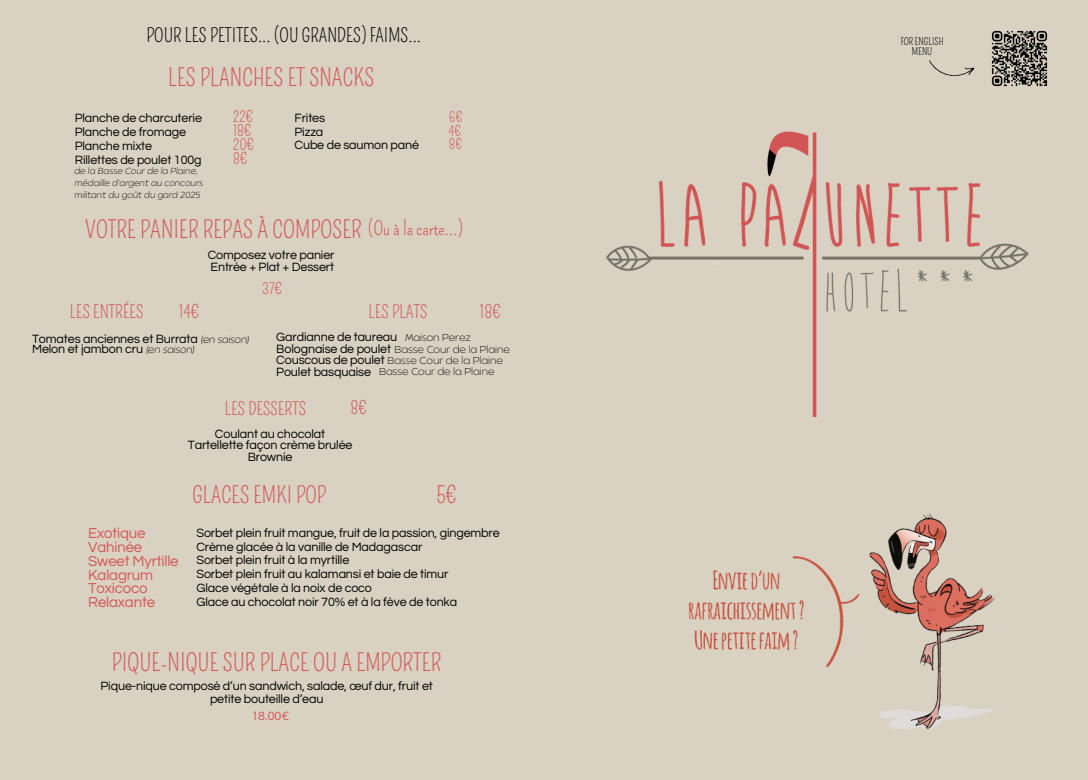
<style>
.page{position:relative;width:1088px;height:780px;background:#fff}
.page>*{position:absolute;margin:0;border:0;box-sizing:border-box;transform-origin:0 0}
.t1{font:23.75px "Pompiere";color:#d35656}
.t2{font:22.5px "Pompiere";color:#d35656}
.t3{font:18.75px "Pompiere";color:#010000}
.t4{font:18.75px "Pompiere";color:#d35656}
.t5{font:17.5px "Pompiere";color:#d35656}
.t6{font:15px "Questrial";letter-spacing:-.01em;color:#d35656}
.t7{font:15px "Pompiere";color:#d35656}
.t8{font:13.75px "Pompiere";color:#d35656}
.t9{font:12.5px/12.1px "Questrial";letter-spacing:-.01em;color:#000}
.t10{font:12.5px "Questrial";color:#d35656}
.t11{font:200 10px "Balgin";letter-spacing:-.01em;color:#000}
.t12{font:italic 200 10px "Balgin";letter-spacing:-.01em;color:#000}
.t13{font:10px "Pompiere";color:#000}
.t14{font:italic 200 8.75px/11.6px "Balgin";color:#000}
</style>
<div class="page">
<div style="left:0;top:0;width:1087px;height:779px;background:#d9d1c2"></div>
<img style="left:606px;top:105px;width:482px;height:674px">
<svg style="left:929px;top:60px;width:46px;height:16px"></svg>
<img style="left:991px;top:30px;width:57px;height:57px">
<p class="t3" style="left:146px;top:24px;width:276px">POUR LES PETITES... (OU GRANDES) FAIMS...</p>
<h3 class="t1" style="left:168px;top:64px;width:208px">LES PLANCHES ET SNACKS</h3>
<p class="t9" style="left:75px;top:112px;width:129px">Planche de charcuterie</p>
<p class="t7" style="left:233px;top:108px;width:22px">22€</p>
<p class="t9" style="left:75px;top:140px;width:79px">Planche mixte</p>
<h1 class="t9" style="left:294px;top:112px;width:32px">Frites</h1>
<h2 class="t8" style="left:449px;top:109px;width:15px">6€</h2>
<h5 class="t9" style="left:294px;top:139px;width:126px">Cube de saumon pané</h5>
<h6 class="t8" style="left:449px;top:136px;width:15px">8€</h6>
<h6 class="t9" style="left:75px;top:126px;width:113px">Planche de fromage</h6>
<h6 class="t7" style="left:233px;top:122px;width:20px">18€</h6>
<p class="t7" style="left:233px;top:136px;width:23px">20€</p>
<h6 class="t9" style="left:294px;top:126px;width:30px">Pizza</h6>
<h6 class="t8" style="left:449px;top:123px;width:14px">4€</h6>
<h6 class="t9" style="left:75px;top:154px;width:128px">Rillettes de poulet 100g</h6>
<h6 class="t7" style="left:233px;top:149px;width:16px">8€</h6>
<h6 class="t14" style="left:75px;top:166px;width:130px">de la Basse Cour de la Plaine, médaille d’argent au concours militant du goût du gard 2025</h6>
<h6 class="t1" style="left:85px;top:215px;width:278px">VOTRE PANIER REPAS À COMPOSER</h6>
<h6 class="t4" style="left:368px;top:217px;width:96px">(Ou à la carte...)</h6>
<p class="t9" style="left:208px;top:249px;width:128px">Composez votre panier<br>Entrée + Plat + Dessert</p>
<h1 class="t7" style="left:262px;top:279px;width:21px">37€</h1>
<h6 class="t5" style="left:70px;top:301px;width:75px">LES ENTRÉES</h6>
<h5 class="t9" style="left:32px;top:332px;width:167px">Tomates anciennes et Burrata</h5>
<h6 class="t9" style="left:32px;top:343px;width:112px">Melon et jambon cru</h6>
<h5 class="t5" style="left:179px;top:301px;width:22px">14€</h5>
<h6 class="t12" style="left:201px;top:335px;width:50px">(en saison)</h6>
<h5 class="t12" style="left:147px;top:345px;width:50px">(en saison)</h5>
<p class="t5" style="left:368px;top:301px;width:61px">LES PLATS</p>
<h6 class="t5" style="left:479px;top:301px;width:23px">18€</h6>
<p class="t9" style="left:276px;top:331px;width:122px">Gardianne de taureau</p>
<p class="t9" style="left:276px;top:343px;width:116px">Bolognaise de poulet</p>
<h6 class="t9" style="left:276px;top:354px;width:110px">Couscous de poulet</h6>
<p class="t9" style="left:276px;top:365px;width:96px">Poulet basquaise</p>
<p class="t11" style="left:405px;top:333px;width:68px">Maison Perez</p>
<h4 class="t11" style="left:394px;top:345px;width:117px">Basse Cour de la Plaine</h4>
<h3 class="t11" style="left:387px;top:356px;width:117px">Basse Cour de la Plaine</h3>
<h5 class="t11" style="left:379px;top:367px;width:117px">Basse Cour de la Plaine</h5>
<h5 class="t5" style="left:350px;top:397px;width:18px">8€</h5>
<h6 class="t5" style="left:225px;top:398px;width:83px">LES DESSERTS</h6>
<h6 class="t9" style="left:215px;top:427px;width:112px">Coulant au chocolat</h6>
<h5 class="t9" style="left:188px;top:439px;width:166px">Tartellette façon crème brulée</h5>
<h5 class="t9" style="left:248px;top:450px;width:46px">Brownie</h5>
<h5 class="t2" style="left:192px;top:481px;width:135px">GLACES EMKI POP</h5>
<h4 class="t2" style="left:436px;top:481px;width:23px">5€</h4>
<p class="t6" style="left:88px;top:525px;width:59px">Exotique</p>
<h1 class="t9" style="left:196px;top:526px;width:305px">Sorbet plein fruit mangue, fruit de la passion, gingembre</h1>
<h3 class="t6" style="left:88px;top:539px;width:56px">Vahinée</h3>
<h4 class="t9" style="left:196px;top:540px;width:227px">Crème glacée à la vanille de Madagascar</h4>
<h6 class="t6" style="left:88px;top:553px;width:92px">Sweet Myrtille</h6>
<h6 class="t9" style="left:196px;top:554px;width:154px">Sorbet plein fruit à la myrtille</h6>
<h5 class="t6" style="left:88px;top:567px;width:67px">Kalagrum</h5>
<h6 class="t9" style="left:196px;top:568px;width:254px">Sorbet plein fruit au kalamansi et baie de timur</h6>
<h5 class="t6" style="left:88px;top:580px;width:61px">Toxicoco</h5>
<h3 class="t9" style="left:196px;top:581px;width:177px">Glace végétale à la noix de coco</h3>
<h4 class="t6" style="left:88px;top:594px;width:68px">Relaxante</h4>
<h6 class="t9" style="left:196px;top:595px;width:262px">Glace au chocolat noir 70% et à la fève de tonka</h6>
<p class="t1" style="left:112px;top:648px;width:331px">PIQUE-NIQUE SUR PLACE OU A EMPORTER</p>
<h5 class="t9" style="left:101px;top:679px;width:334px;line-height:13.1px;text-align:center">Pique-nique composé d’un sandwich, salade, œuf dur, fruit et petite bouteille d’eau</h5>
<h5 class="t10" style="left:251px;top:709px;width:39px">18.00€</h5>
<h6 class="t13" style="left:900px;top:35px;width:44px">FOR ENGLISH</h6>
<h5 class="t13" style="left:911px;top:45px;width:22px">MENU</h5>
</div>
